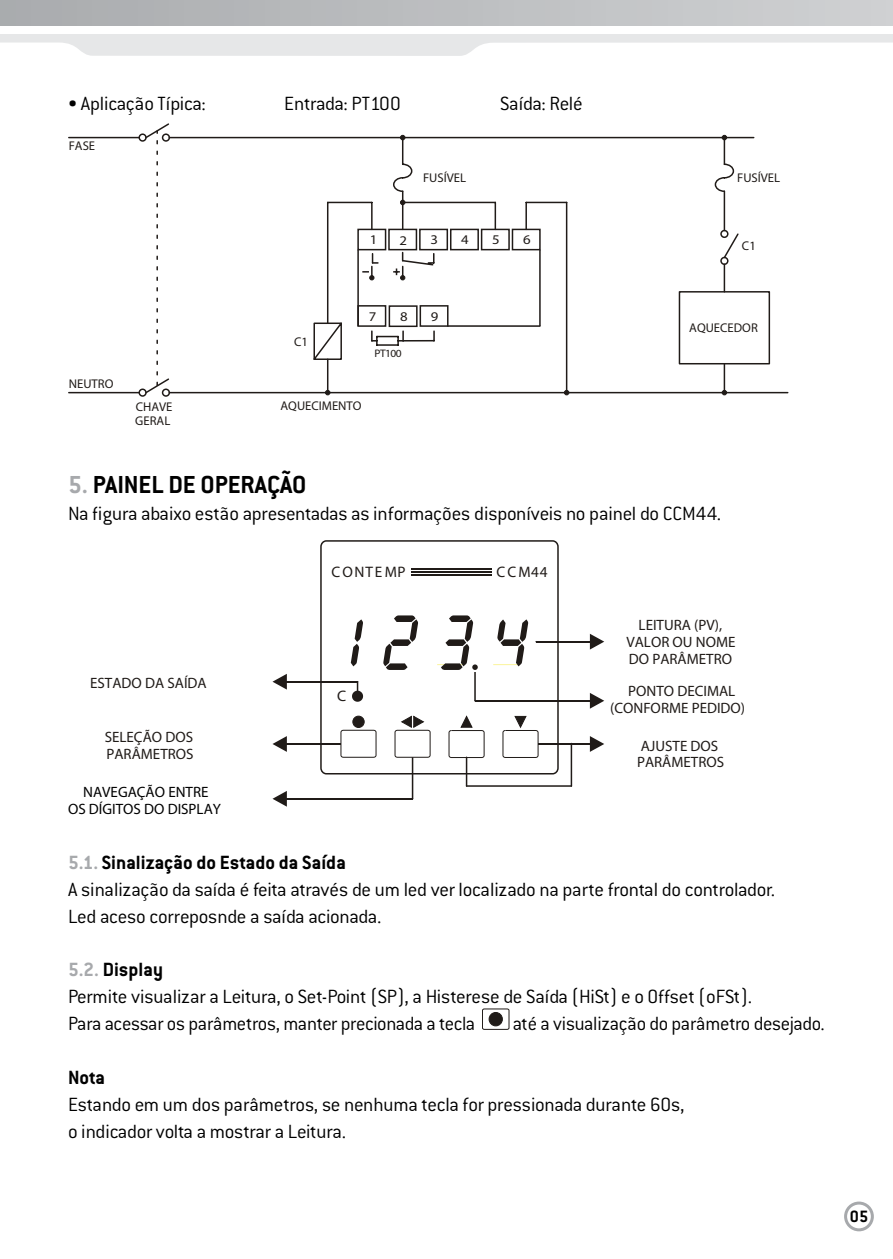
<style>
.page{position:relative;width:893px;height:1259px;background:#fff}
.page>*{position:absolute;margin:0;border:0;box-sizing:border-box;transform-origin:0 0}
.t1{font:700 27px "Conduit ITC";color:#000}
.t2{font:300 21px/27px "Conduit ITC";letter-spacing:-.015em;color:#000}
.t3{font:700 21px "Conduit ITC";color:#000}
.t4{font:700 18px "Conduit ITC";color:#000}
.t5{font:15.3px "Arial";letter-spacing:.1em;color:#201b18}
.t6{font:700 15.3px "Arial";color:#201b18}
.t7{font:700 15px/16.8px "Arial";color:#201b18;text-align:center}
.t8{font:700 15px/16.8px "Arial";color:#010101;text-align:center}
.t9{font:13.2px "Swis 721 Lt Cn BT";color:#201b18;scale:1.11 1}
.t10{font:700 12.6px/14.1px "Arial";color:#201b18}
.t11{font:10.8px "Swis 721 Lt Cn BT";letter-spacing:-.045em;color:#201b18;scale:1.05 1}
.s1{color:#a7a9ac}
.s2{font-weight:700;color:#a7a9ac}
.s3{font-weight:700}
</style>
<div class="page">
<div style="left:0;top:0;width:893px;height:26px;background:linear-gradient(to right,#a9abae,#cfd1d3)"></div>
<svg style="left:0;top:34px;width:893px;height:22px"></svg>
<div style="left:844px;top:1201px;width:30px;height:30px;border:3px solid #a7a9ac;border-radius:50%"></div>
<div style="left:482px;top:1008px;width:27px;height:21px;border:1px solid #201b18;border-radius:2px"></div>
<div style="left:489px;top:1012px;width:13px;height:14px;background:#201b18;border-radius:50%"></div>
<div style="left:489px;top:1012px;width:14px;height:14px;border:1px solid #201b18;border-radius:50%"></div>
<svg style="left:68px;top:123px;width:720px;height:271px"></svg>
<svg style="left:564px;top:390px;width:5px;height:5px"></svg>
<svg style="left:722px;top:390px;width:5px;height:5px"></svg>
<svg style="left:325px;top:390px;width:5px;height:5px"></svg>
<svg style="left:400px;top:135px;width:5px;height:5px"></svg>
<div style="left:720px;top:230px;width:8px;height:8px;border:2px solid #201b18;border-radius:50%"></div>
<div style="left:162px;top:388px;width:8px;height:9px;border:2px solid #201b18;border-radius:50%"></div>
<div style="left:162px;top:133px;width:8px;height:9px;border:2px solid #201b18;border-radius:50%"></div>
<div style="left:720px;top:257px;width:8px;height:8px;border:2px solid #201b18;border-radius:50%"></div>
<div style="left:138px;top:388px;width:9px;height:9px;border:2px solid #201b18;border-radius:50%"></div>
<div style="left:138px;top:133px;width:9px;height:9px;border:2px solid #201b18;border-radius:50%"></div>
<svg style="left:722px;top:135px;width:5px;height:5px"></svg>
<svg style="left:400px;top:200px;width:5px;height:5px"></svg>
<hr style="left:377px;top:344px;width:21px;height:2px;background:#201b18">
<svg style="left:357px;top:228px;width:184px;height:117px"></svg>
<svg style="left:340px;top:729px;width:37px;height:29px"></svg>
<hr style="left:536px;top:641px;width:55px;height:1px;background:#201b18">
<svg style="left:590px;top:634px;width:14px;height:15px"></svg>
<hr style="left:475px;top:700px;width:116px;height:1px;background:#201b18">
<svg style="left:590px;top:693px;width:14px;height:15px"></svg>
<hr style="left:286px;top:681px;width:72px;height:1px;background:#201b18">
<svg style="left:272px;top:674px;width:15px;height:15px"></svg>
<hr style="left:286px;top:743px;width:55px;height:2px;background:#201b18">
<svg style="left:272px;top:736px;width:15px;height:16px"></svg>
<hr style="left:538px;top:743px;width:53px;height:1px;background:#201b18">
<svg style="left:590px;top:736px;width:14px;height:16px"></svg>
<hr style="left:467px;top:785px;width:104px;height:2px;background:#201b18">
<svg style="left:272px;top:791px;width:15px;height:15px"></svg>
<hr style="left:286px;top:798px;width:127px;height:1px;background:#201b18">
<hr style="left:412px;top:757px;width:1px;height:42px;background:#201b18">
<hr style="left:474px;top:672px;width:2px;height:29px;background:#201b18">
<hr style="left:571px;top:743px;width:1px;height:43px;background:#201b18">
<svg style="left:352px;top:681px;width:11px;height:21px"></svg>
<div style="left:320px;top:540px;width:239px;height:234px;border:2px solid #201b18;border-radius:6px"></div>
<div style="left:353px;top:716px;width:11px;height:11px;background:#201b18;border-radius:50%"></div>
<div style="left:352px;top:716px;width:12px;height:12px;border:1px solid #201b18;border-radius:50%"></div>
<svg style="left:448px;top:715px;width:37px;height:71px"></svg>
<svg style="left:502px;top:715px;width:37px;height:43px"></svg>
<svg style="left:394px;top:715px;width:37px;height:43px"></svg>
<hr style="left:411px;top:575px;width:81px;height:1px;background:#201b18">
<hr style="left:411px;top:571px;width:81px;height:2px;background:#201b18">
<hr style="left:411px;top:568px;width:81px;height:1px;background:#201b18">
<svg style="left:497px;top:619px;width:31px;height:47px"></svg>
<svg style="left:441px;top:615px;width:37px;height:55px"></svg>
<svg style="left:383px;top:615px;width:35px;height:55px"></svg>
<svg style="left:351px;top:619px;width:12px;height:47px"></svg>
<p class="t2" style="left:68px;top:90px;width:139px">• Aplicação Típica:</p>
<p class="t2" style="left:284px;top:90px;width:118px">Entrada: PT100</p>
<p class="t2" style="left:500px;top:90px;width:84px">Saída: Relé</p>
<p class="t10" style="left:69px;top:138px;width:28px">FASE</p>
<p class="t10" style="left:69px;top:376px;width:46px">NEUTRO</p>
<p class="t10" style="left:135px;top:399px;width:39px">CHAVE<br>GERAL</p>
<p class="t10" style="left:423px;top:171px;width:44px">FUSÍVEL</p>
<p class="t10" style="left:737px;top:171px;width:44px">FUSÍVEL</p>
<p class="t9" style="left:370px;top:232px;width:8px">1</p>
<p class="t9" style="left:400px;top:232px;width:8px">2</p>
<p class="t9" style="left:430px;top:232px;width:8px">3</p>
<p class="t9" style="left:461px;top:232px;width:8px">4</p>
<p class="t9" style="left:492px;top:232px;width:8px">5</p>
<p class="t9" style="left:523px;top:232px;width:8px">6</p>
<p class="t10" style="left:742px;top:239px;width:15px">C1</p>
<p class="t10" style="left:294px;top:334px;width:15px">C1</p>
<p class="t9" style="left:369px;top:308px;width:8px">7</p>
<p class="t9" style="left:400px;top:308px;width:8px">8</p>
<p class="t9" style="left:431px;top:308px;width:8px">9</p>
<p class="t11" style="left:374px;top:347px;width:27px">PT100</p>
<p class="t10" style="left:281px;top:399px;width:83px">AQUECIMENTO</p>
<p class="t10" style="left:689px;top:320px;width:70px">AQUECEDOR</p>
<p class="t1" style="left:68px;top:469px;width:240px"><span class="s1">5.</span> Painel de Operação</p>
<p class="t2" style="left:68px;top:500px;width:655px">Na figura abaixo estão apresentadas as informações disponíveis no painel do CCM44.</p>
<p class="t7" style="left:90px;top:674px;width:118px">ESTADO DA SAÍDA</p>
<p class="t7" style="left:105px;top:728px;width:90px;text-align:left">SELEÇÃO DOS<br>PARÂMETROS</p>
<p class="t8" style="left:68px;top:783px;width:154px">NAVEGAÇÃO ENTRE<br>OS DÍGITOS DO DISPLAY</p>
<p class="t5" style="left:332px;top:563px;width:76px">CONTEMP</p>
<p class="t5" style="left:496px;top:563px;width:52px">CCM44</p>
<p class="t6" style="left:337px;top:687px;width:11px">C</p>
<p class="t7" style="left:626px;top:616px;width:111px">LEITURA (PV),<br>VALOR OU NOME<br>DO PARÂMETRO</p>
<p class="t7" style="left:610px;top:682px;width:137px">PONTO DECIMAL (CONFORME PEDIDO)</p>
<p class="t7" style="left:637px;top:737px;width:89px;text-align:left">AJUSTE DOS<br>PARÂMETROS</p>
<p class="t2" style="left:68px;top:849px;width:709px"><span class="s2">5.1.</span> <span class="s3">Sinalização do Estado da Saída<br></span>A sinalização da saída é feita através de um led ver localizado na parte frontal do controlador.<br>Led aceso correposnde a saída acionada.</p>
<p class="t2" style="left:68px;top:955px;width:686px"><span class="s2">5.2.</span> <span class="s3">Display<br></span>Permite visualizar a Leitura, o Set-Point (SP), a Histerese de Saída (HiSt) e o Offset (oFSt).<br>Para acessar os parâmetros, manter precionada a tecla</p>
<p class="t2" style="left:513px;top:1009px;width:314px">até a visualização do parâmetro desejado.</p>
<p class="t3" style="left:68px;top:1065px;width:39px">Nota</p>
<p class="t2" style="left:68px;top:1090px;width:618px">Estando em um dos parâmetros, se nenhuma tecla for pressionada durante 60s, o indicador volta a mostrar a Leitura.</p>
<p class="t4" style="left:850px;top:1205px;width:20px">05</p>
</div>
